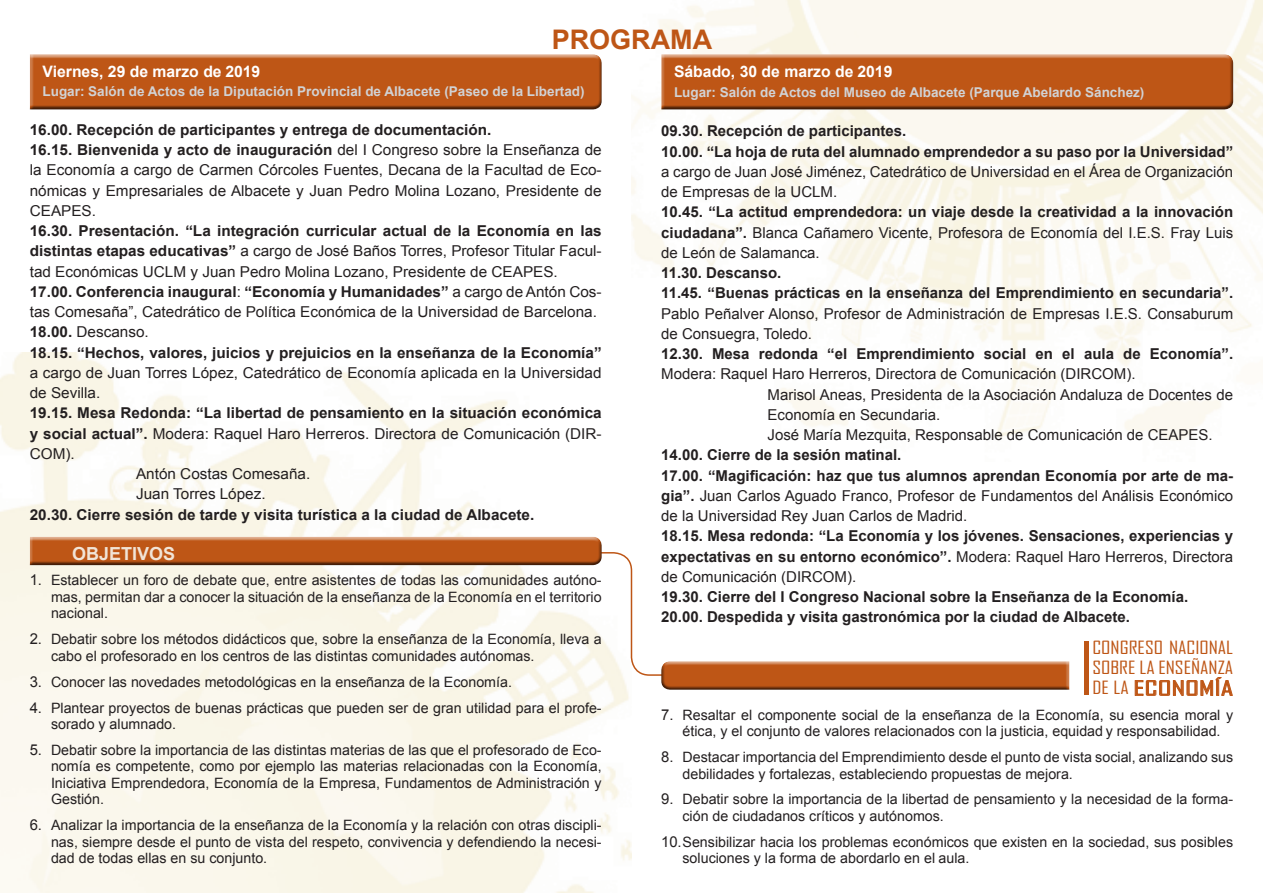
<style>
.page{position:relative;width:1263px;height:893px;background:#fff}
.page>*{position:absolute;margin:0;border:0;box-sizing:border-box;transform-origin:0 0}
.t1{font:69.75px "Agency FB";color:#be5616;scale:.9 1}
.t2{font:700 27px "Arial";color:#be5616}
.t3{font:19.35px "Agency FB";color:#be5616;scale:1.61 1}
.t4{font:700 18px "Arial";color:#f1e4d7}
.t5{font:17.4px "Agency FB";color:#be5616;scale:1.19 1}
.t6{font:700 15.75px "Arial";color:#fff}
.t7{font:15px/20.2px "Arial";color:#231f20;text-align:justify}
.t8{font:700 15px/20.2px "Arial";color:#231f20;text-align:justify}
.t9{font:14.25px/16.5px "Arial";color:#231f20}
.t10{font:700 13.5px "Arial";color:#d1d2d4}
.s1{font-weight:700}
.s2{font-weight:400}
.s3{font-size:15px}
.s4{font-size:17.4px}
</style>
<div class="page">
<img style="left:631px;top:0;width:632px;height:440px">
<div style="left:28px;top:54px;width:574px;height:55px;background:#deaa8a"></div>
<div style="left:28px;top:56px;width:574px;height:56px;background:#231f20;opacity:.75"></div>
<div style="left:659px;top:54px;width:575px;height:55px;background:#deaa8a"></div>
<div style="left:659px;top:56px;width:575px;height:56px;background:#231f20;opacity:.75"></div>
<svg style="left:1135px;top:677px;width:98px;height:19px"></svg>
<div style="left:27px;top:536px;width:576px;height:29px;background:#f8f3e5"></div>
<svg style="left:30px;top:537px;width:631px;height:153px"></svg>
<div style="left:661px;top:661px;width:411px;height:28px;background:#ecd0be"></div>
<div style="left:661px;top:662px;width:411px;height:30px;background:#231f20;opacity:.75"></div>
<p class="t2" style="left:552px;top:22px;width:162px">PROGRAMA</p>
<p class="t6" style="left:43px;top:61px;width:219px">Viernes, 29 de marzo de 2019</p>
<p class="t10" style="left:43px;top:82px;width:544px">Lugar: Salón de Actos de la Diputación Provincial de Albacete (Paseo de la Libertad)</p>
<p class="t8" style="left:30px;top:120px;width:463px">16.00. Recepción de participantes y entrega de documentación.</p>
<p class="t7" style="left:30px;top:140px;width:573px"><span class="s1">16.15. Bienvenida y acto de inauguración</span> del I Congreso sobre la Enseñanza de la Economía a cargo de Carmen Córcoles Fuentes, Decana de la Facultad de Eco&shy;nómicas y Empresariales de Albacete y Juan Pedro Molina Lozano, Presidente de CEAPES.</p>
<p class="t7" style="left:30px;top:221px;width:573px"><span class="s1">16.30. Presentación. “La integración curricular actual de la Economía en las distintas etapas educativas”</span> a cargo de José Baños Torres, Profesor Titular Facul&shy;tad Económicas UCLM y Juan Pedro Molina Lozano, Presidente de CEAPES.</p>
<p class="t7" style="left:30px;top:282px;width:573px"><span class="s1">17.00. Conferencia inaugural</span>: <span class="s1">“Economía y Humanidades”</span> a cargo de Antón Cos&shy;tas Comesaña”, Catedrático de Política Económica de la Universidad de Barcelona.</p>
<p class="t7" style="left:30px;top:322px;width:121px"><span class="s1">18.00.</span> Descanso.</p>
<p class="t7" style="left:30px;top:342px;width:573px"><span class="s1">18.15. “Hechos, valores, juicios y prejuicios en la enseñanza de la Economía” </span>a cargo de Juan Torres López, Catedrático de Economía aplicada en la Universidad de Sevilla.</p>
<p class="t8" style="left:30px;top:404px;width:573px">19.15. Mesa Redonda: “La libertad de pensamiento en la situación económica y social actual”. <span class="s2">Modera: Raquel Haro Herreros. Directora de Comunicación (DIR-COM).</span></p>
<p class="t7" style="left:136px;top:464px;width:176px">Antón Costas Comesaña.</p>
<p class="t7" style="left:136px;top:484px;width:131px">Juan Torres López.</p>
<p class="t8" style="left:30px;top:505px;width:506px">20.30. Cierre sesión de tarde y visita turística a la ciudad de Albacete.</p>
<p class="t4" style="left:72px;top:541px;width:105px">OBJETIVOS</p>
<p class="t9" style="left:51px;top:572px;width:552px;text-align:justify;text-indent:-21px"><span class="s3">1.</span> Establecer un foro de debate que, entre asistentes de todas las comunidades autóno&shy;mas, permitan dar a conocer la situación de la enseñanza de la Economía en el territorio nacional.</p>
<p class="t9" style="left:51px;top:631px;width:552px;text-indent:-21px"><span class="s3">2.</span> Debatir sobre los métodos didácticos que, sobre la enseñanza de la Economía, lleva a cabo el profesorado en los centros de las distintas comunidades autónomas.</p>
<p class="t9" style="left:30px;top:673px;width:484px"><span class="s3">3.</span> Conocer las novedades metodológicas en la enseñanza de la Economía.</p>
<p class="t9" style="left:51px;top:699px;width:552px;text-indent:-21px"><span class="s3">4.</span> Plantear proyectos de buenas prácticas que pueden ser de gran utilidad para el profe&shy;sorado y alumnado.</p>
<p class="t9" style="left:51px;top:742px;width:552px;text-align:justify;text-indent:-21px"><span class="s3">5.</span> Debatir sobre la importancia de las distintas materias de las que el profesorado de Eco&shy;nomía es competente, como por ejemplo las materias relacionadas con la Economía, Iniciativa Emprendedora, Economía de la Empresa, Fundamentos de Administración y Gestión.</p>
<p class="t9" style="left:51px;top:817px;width:552px;text-align:justify;text-indent:-21px"><span class="s3">6.</span> Analizar la importancia de la enseñanza de la Economía y la relación con otras discipli&shy;nas, siempre desde el punto de vista del respeto, convivencia y defendiendo la necesi&shy;dad de todas ellas en su conjunto.</p>
<p class="t6" style="left:674px;top:61px;width:220px">Sábado, 30 de marzo de 2019</p>
<p class="t10" style="left:674px;top:83px;width:472px">Lugar: Salón de Actos del Museo de Albacete (Parque Abelardo Sánchez)</p>
<p class="t8" style="left:661px;top:122px;width:247px">09.30. Recepción de participantes.</p>
<p class="t7" style="left:661px;top:141px;width:573px"><span class="s1">10.00. “La hoja de ruta del alumnado emprendedor a su paso por la Universidad” </span>a cargo de Juan José Jiménez, Catedrático de Universidad en el Área de Organización de Empresas de la UCLM.</p>
<p class="t8" style="left:661px;top:203px;width:573px">10.45. “La actitud emprendedora: un viaje desde la creatividad a la innovación ciudadana”. <span class="s2">Blanca Cañamero Vicente, Profesora de Economía del I.E.S. Fray Luis de León de Salamanca.</span></p>
<p class="t8" style="left:661px;top:263px;width:122px">11.30. Descanso.</p>
<p class="t7" style="left:661px;top:283px;width:573px"><span class="s1">11.45. “Buenas prácticas en la enseñanza del Emprendimiento en secundaria”.<br></span>Pablo Peñalver Alonso, Profesor de Administración de Empresas I.E.S. Consaburum de Consuegra, Toledo.</p>
<p class="t8" style="left:661px;top:344px;width:573px">12.30. Mesa redonda “el Emprendimiento social en el aula de Economía”.<br><span class="s2">Modera: Raquel Haro Herreros, Directora de Comunicación (DIRCOM).</span></p>
<p class="t7" style="left:767px;top:384px;width:467px">Marisol Aneas, Presidenta de la Asociación Andaluza de Docentes de<br>Economía en Secundaria.</p>
<p class="t7" style="left:767px;top:425px;width:447px">José María Mezquita, Responsable de Comunicación de CEAPES.</p>
<p class="t8" style="left:661px;top:446px;width:242px">14.00. Cierre de la sesión matinal.</p>
<p class="t7" style="left:661px;top:465px;width:573px"><span class="s1">17.00. “Magificación: haz que tus alumnos aprendan Economía por arte de ma&shy;gia”.</span> Juan Carlos Aguado Franco, Profesor de Fundamentos del Análisis Económico de la Universidad Rey Juan Carlos de Madrid.</p>
<p class="t8" style="left:661px;top:527px;width:573px">18.15. Mesa redonda: “La Economía y los jóvenes. Sensaciones, experiencias y expectativas en su entorno económico”. <span class="s2">Modera: Raquel Haro Herreros, Directora de Comunicación (DIRCOM).</span></p>
<p class="t8" style="left:661px;top:587px;width:528px">19.30. Cierre del I Congreso Nacional sobre la Enseñanza de la Economía.</p>
<p class="t8" style="left:661px;top:608px;width:470px">20.00. Despedida y visita gastronómica por la ciudad de Albacete.</p>
<p class="t5" style="left:1092px;top:637px;width:120px">CONGRESO NACIONAL</p>
<p class="t5" style="left:1092px;top:657px;width:120px">SOBRE LA ENSEÑANZA</p>
<p class="t1" style="left:1080px;top:626px;width:15px">I</p>
<p class="t3" style="left:1092px;top:676px;width:89px"><span class="s4">DE LA</span> ECONOMÍA</p>
<p class="t9" style="left:682px;top:706px;width:552px;text-indent:-21px"><span class="s3">7.</span> Resaltar el componente social de la enseñanza de la Economía, su esencia moral y ética, y el conjunto de valores relacionados con la justicia, equidad y responsabilidad.</p>
<p class="t9" style="left:682px;top:749px;width:552px;text-indent:-21px"><span class="s3">8.</span> Destacar importancia del Emprendimiento desde el punto de vista social, analizando sus debilidades y fortalezas, estableciendo propuestas de mejora.</p>
<p class="t9" style="left:682px;top:791px;width:552px;text-indent:-21px"><span class="s3">9.</span> Debatir sobre la importancia de la libertad de pensamiento y la necesidad de la forma&shy;ción de ciudadanos críticos y autónomos.</p>
<p class="t9" style="left:682px;top:834px;width:552px;text-indent:-21px"><span class="s3">10.</span>Sensibilizar hacia los problemas económicos que existen en la sociedad, sus posibles soluciones y la forma de abordarlo en el aula.</p>
</div>
